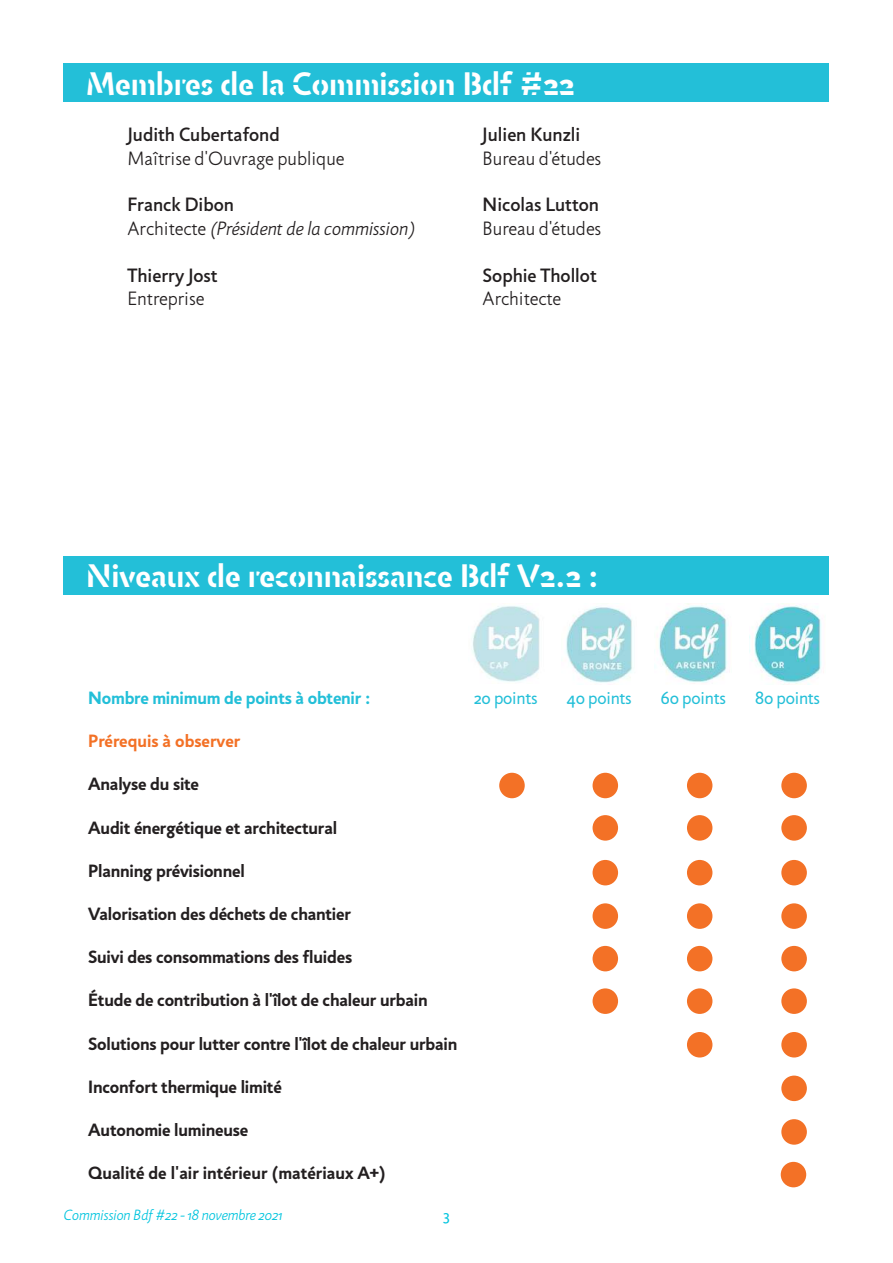
<style>
.page{position:relative;width:893px;height:1263px;background:#fff}
.page>*{position:absolute;margin:0;border:0;box-sizing:border-box;transform-origin:0 0}
.t1{font:700 33px "Jigsaw Stencil";color:#fff}
.t2{font:500 19.5px "Jigsaw";color:#231f20}
.t3{font:300 19.5px "Jigsaw";color:#231f20}
.t4{font:19.5px "Jigsaw Light Cursive";color:#231f20}
.t5{font:700 18px "Jigsaw";letter-spacing:-.01em;color:#231f20}
.t6{font:18px "Jigsaw";letter-spacing:-.01em;color:#23bfd8}
.t7{font:700 18px "Jigsaw";letter-spacing:-.01em;color:#23bfd8}
.t8{font:700 18px "Jigsaw";color:#f37126}
.t9{font:15px "Jigsaw Light Cursive";color:#00c4de}
.t10{font:15px "Jigsaw";color:#00c4de}
.s1{font-family:"Jigsaw";font-weight:300}
</style>
<div class="page">
<div style="left:64px;top:556px;width:765px;height:38px;background:#23bfd8"></div>
<div style="left:64px;top:64px;width:765px;height:38px;background:#23bfd8"></div>
<img style="left:659px;top:604px;width:69px;height:79px">
<img style="left:566px;top:606px;width:67px;height:77px">
<img style="left:472px;top:606px;width:68px;height:76px">
<img style="left:749px;top:605px;width:73px;height:79px">
<div style="left:499px;top:773px;width:26px;height:25px;background:#f37126;border-radius:50%"></div>
<div style="left:593px;top:773px;width:25px;height:25px;background:#f37126;border-radius:50%"></div>
<div style="left:593px;top:815px;width:25px;height:26px;background:#f37126;border-radius:50%"></div>
<div style="left:593px;top:860px;width:25px;height:25px;background:#f37126;border-radius:50%"></div>
<div style="left:593px;top:903px;width:25px;height:26px;background:#f37126;border-radius:50%"></div>
<div style="left:593px;top:946px;width:25px;height:25px;background:#f37126;border-radius:50%"></div>
<div style="left:593px;top:988px;width:25px;height:26px;background:#f37126;border-radius:50%"></div>
<div style="left:687px;top:773px;width:25px;height:25px;background:#f37126;border-radius:50%"></div>
<div style="left:687px;top:815px;width:25px;height:26px;background:#f37126;border-radius:50%"></div>
<div style="left:687px;top:860px;width:25px;height:25px;background:#f37126;border-radius:50%"></div>
<div style="left:687px;top:903px;width:25px;height:26px;background:#f37126;border-radius:50%"></div>
<div style="left:687px;top:946px;width:25px;height:25px;background:#f37126;border-radius:50%"></div>
<div style="left:687px;top:988px;width:25px;height:26px;background:#f37126;border-radius:50%"></div>
<div style="left:687px;top:1032px;width:25px;height:25px;background:#f37126;border-radius:50%"></div>
<div style="left:781px;top:773px;width:26px;height:25px;background:#f37126;border-radius:50%"></div>
<div style="left:781px;top:815px;width:26px;height:26px;background:#f37126;border-radius:50%"></div>
<div style="left:781px;top:860px;width:26px;height:25px;background:#f37126;border-radius:50%"></div>
<div style="left:781px;top:903px;width:26px;height:26px;background:#f37126;border-radius:50%"></div>
<div style="left:781px;top:946px;width:26px;height:25px;background:#f37126;border-radius:50%"></div>
<div style="left:781px;top:988px;width:26px;height:26px;background:#f37126;border-radius:50%"></div>
<div style="left:781px;top:1032px;width:26px;height:25px;background:#f37126;border-radius:50%"></div>
<div style="left:781px;top:1075px;width:26px;height:26px;background:#f37126;border-radius:50%"></div>
<div style="left:781px;top:1119px;width:26px;height:26px;background:#f37126;border-radius:50%"></div>
<div style="left:781px;top:1162px;width:25px;height:25px;background:#f37126;border-radius:50%"></div>
<h1 class="t1" style="left:86px;top:63px;width:490px">Membres de la Commission Bdf #22</h1>
<p class="t2" style="left:128px;top:123px;width:154px">Judith Cubertafond</p>
<p class="t3" style="left:128px;top:147px;width:218px">Maîtrise d'Ouvrage publique</p>
<p class="t2" style="left:128px;top:193px;width:108px">Franck Dibon</p>
<p class="t4" style="left:128px;top:217px;width:289px"><span class="s1">Architecte</span> (Président de la commission)</p>
<p class="t2" style="left:128px;top:263px;width:92px">Thierry Jost</p>
<p class="t3" style="left:128px;top:288px;width:79px">Entreprise</p>
<p class="t2" style="left:483px;top:123px;width:99px">Julien Kunzli</p>
<p class="t3" style="left:483px;top:147px;width:120px">Bureau d'études</p>
<p class="t2" style="left:483px;top:193px;width:118px">Nicolas Lutton</p>
<p class="t3" style="left:483px;top:217px;width:120px">Bureau d'études</p>
<p class="t2" style="left:483px;top:263px;width:116px">Sophie Thollot</p>
<p class="t3" style="left:483px;top:288px;width:80px">Architecte</p>
<h1 class="t1" style="left:86px;top:555px;width:514px">Niveaux de reconnaissance Bdf V2.2 :</h1>
<p class="t7" style="left:88px;top:687px;width:284px">Nombre minimum de points à obtenir :</p>
<p class="t6" style="left:474px;top:687px;width:65px">20 points</p>
<p class="t6" style="left:567px;top:687px;width:66px">40 points</p>
<p class="t6" style="left:661px;top:687px;width:66px">60 points</p>
<p class="t6" style="left:755px;top:687px;width:67px">80 points</p>
<p class="t8" style="left:88px;top:730px;width:154px">Prérequis à observer</p>
<p class="t5" style="left:88px;top:773px;width:112px">Analyse du site</p>
<p class="t5" style="left:88px;top:816px;width:250px">Audit énergétique et architectural</p>
<p class="t5" style="left:88px;top:860px;width:158px">Planning prévisionnel</p>
<p class="t5" style="left:88px;top:903px;width:264px">Valorisation des déchets de chantier</p>
<p class="t5" style="left:88px;top:946px;width:265px">Suivi des consommations des fluides</p>
<p class="t5" style="left:88px;top:989px;width:341px">Étude de contribution à l'îlot de chaleur urbain</p>
<p class="t5" style="left:88px;top:1032px;width:371px">Solutions pour lutter contre l'îlot de chaleur urbain</p>
<p class="t5" style="left:88px;top:1076px;width:195px">Inconfort thermique limité</p>
<p class="t5" style="left:88px;top:1119px;width:162px">Autonomie lumineuse</p>
<p class="t5" style="left:88px;top:1162px;width:299px">Qualité de l'air intérieur (matériaux A+)</p>
<p class="t9" style="left:64px;top:1206px;width:220px">Commission Bdf #22 - 18 novembre 2021</p>
<p class="t10" style="left:443px;top:1206px;width:8px">3</p>
</div>
